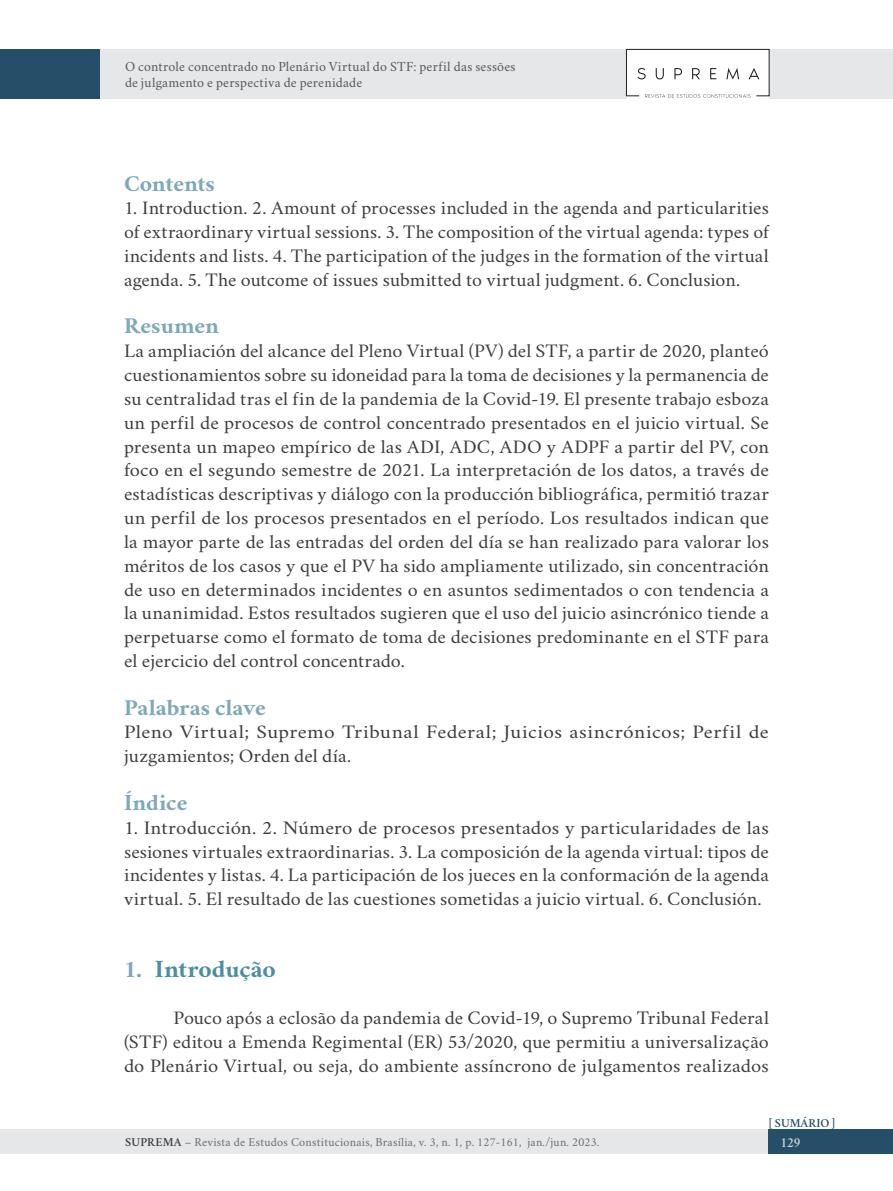
<style>
.page{position:relative;width:893px;height:1191px;background:#fff}
.page>*{position:absolute;margin:0;border:0;box-sizing:border-box;transform-origin:0 0}
.t1{font:700 24.5px "Crimson";letter-spacing:-.005em;color:#4c8ea4;scale:1.05 1}
.Tt_indexacao{font:700 22.75px "Crimson";color:#7fa8b9;scale:1.05 1}
.TEXTO_CORRIDO_SEM_T{font:19.25px/23.8px "Crimson";letter-spacing:.005em;color:#3e3e3f;text-align:justify;scale:1.05 1}
.TEXTO_CORRIDO_SEM_T-2{font:19.25px/23.8px "Crimson";letter-spacing:.005em;color:#3e3e3f;text-align:justify;scale:1.04 1}
.TEXTO_CORRIDO_SEM_T-3{font:19.25px/23.8px "Crimson";letter-spacing:.005em;color:#3e3e3f;text-align:justify;scale:1.08 1}
.texto_corrido_pt{font:19.25px/23.8px "Crimson";letter-spacing:.005em;color:#3e3e3f;text-align:justify;scale:1.05 1}
.TEXTO_CORRIDO_SEM_T-4{font:19.25px/23.8px "Crimson";letter-spacing:.005em;color:#3e3e3f;scale:1.11 1}
.t2{font:14px/15.8px "Crimson";letter-spacing:.015em;color:#57585a}
.t3{font:600 14px "Crimson";color:#d1d2d4}
.t4{font:12.25px "Crimson";letter-spacing:.02em;color:#6c6d70}
.t5{font:600 12.25px "Crimson";color:#254e69}
.s1{color:#7fa8b9}
.s2{font-weight:600;color:#3e3e3f}
</style>
<div class="page">
<div style="left:1px;top:49px;width:892px;height:50px;background:#e6e7e9"></div>
<div style="left:0;top:1129px;width:844px;height:25px;background:#e6e7e9"></div>
<div style="left:769px;top:1129px;width:124px;height:25px;background:#254e69"></div>
<div style="left:627px;top:50px;width:142px;height:49px;background:#fff"></div>
<svg style="left:626px;top:48px;width:144px;height:50px"></svg>
<div style="left:0;top:49px;width:100px;height:50px;background:#254e69"></div>
<p class="t2" style="left:125px;top:57px;width:392px">O controle concentrado no Plenário Virtual do STF: perfil das sessões de julgamento e perspectiva de perenidade</p>
<p class="Tt_indexacao" style="left:124px;top:166px;width:88px">Contents</p>
<p class="TEXTO_CORRIDO_SEM_T-2" style="left:124px;top:194px;width:622px">1. Introduction. 2. Amount of processes included in the agenda and particularities of extraordinary virtual sessions. 3. The composition of the virtual agenda: types of incidents and lists. 4. The participation of the judges in the formation of the virtual agenda. 5. The outcome of issues submitted to virtual judgment. 6. Conclusion.</p>
<p class="Tt_indexacao" style="left:124px;top:309px;width:92px">Resumen</p>
<p class="TEXTO_CORRIDO_SEM_T" style="left:124px;top:337px;width:616px">La ampliación del alcance del Pleno Virtual (PV) del STF, a partir de 2020, planteó cuestionamientos sobre su idoneidad para la toma de decisiones y la permanencia de su centralidad tras el fin de la pandemia de la Covid-19. El presente trabajo esboza un perfil de procesos de control concentrado presentados en el juicio virtual. Se presenta un mapeo empírico de las ADI, ADC, ADO y ADPF a partir del PV, con foco en el segundo semestre de 2021. La interpretación de los datos, a través de estadísticas descriptivas y diálogo con la producción bibliográfica, permitió trazar un perfil de los procesos presentados en el período. Los resultados indican que la mayor parte de las entradas del orden del día se han realizado para valorar los méritos de los casos y que el PV ha sido ampliamente utilizado, sin concentración de uso en determinados incidentes o en asuntos sedimentados o con tendencia a la unanimidad. Estos resultados sugieren que el uso del juicio asincrónico tiende a perpetuarse como el formato de toma de decisiones predominante en el STF para el ejercicio del control concentrado.</p>
<p class="Tt_indexacao" style="left:124px;top:690px;width:136px">Palabras clave</p>
<p class="TEXTO_CORRIDO_SEM_T-4" style="left:124px;top:718px;width:582px">Pleno Virtual; Supremo Tribunal Federal; Juicios asincrónicos; Perfil de juzgamientos; Orden del día.</p>
<p class="Tt_indexacao" style="left:124px;top:785px;width:62px">Índice</p>
<p class="TEXTO_CORRIDO_SEM_T-3" style="left:124px;top:813px;width:599px">1. Introducción. 2. Número de procesos presentados y particularidades de las sesiones virtuales extraordinarias. 3. La composición de la agenda virtual: tipos de incidentes y listas. 4. La participación de los jueces en la conformación de la agenda virtual. 5. El resultado de las cuestiones sometidas a juicio virtual. 6. Conclusión.</p>
<p class="t1" style="left:124px;top:950px;width:146px"><span class="s1">1.</span> Introdução</p>
<p class="texto_corrido_pt" style="left:124px;top:1003px;width:616px;text-indent:50px">Pouco após a eclosão da pandemia de Covid-19, o Supremo Tribunal Federal (STF) editou a Emenda Regimental (ER) 53/2020, que permitiu a universalização do Plenário Virtual, ou seja, do ambiente assíncrono de julgamentos realizados</p>
<p class="t5" style="left:769px;top:1114px;width:68px">[ SUMÁRIO ]</p>
<p class="t4" style="left:125px;top:1132px;width:476px"><span class="s2">SUPREMA</span> – Revista de Estudos Constitucionais, Brasília, v. 3, n. 1, p. 127-161, jan./jun. 2023.</p>
<p class="t3" style="left:781px;top:1132px;width:21px">129</p>
</div>
